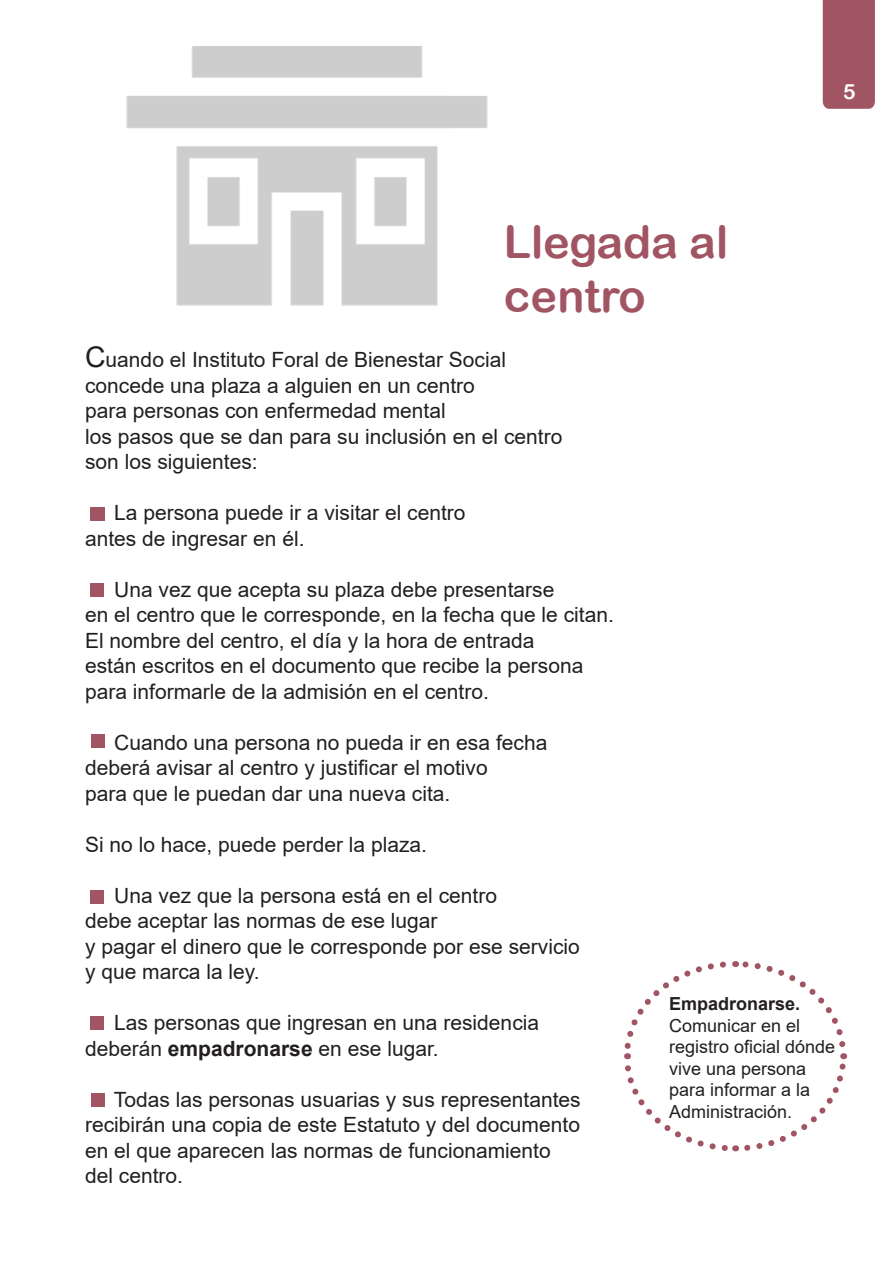
<style>
.page{position:relative;width:893px;height:1263px;background:#fff}
.page>*{position:absolute;margin:0;border:0;box-sizing:border-box;transform-origin:0 0}
.t1{font:45px "Arial Rounded MT Bold";color:#a15563}
.t2{font:21px "Arial";color:#231f20}
.t3{font:21px "Arial Rounded MT Bold";color:#fff}
.t4{font:18px/21.6px "Arial";color:#231f20}
.t5{font:700 18px "Arial";color:#231f20}
.s1{font-size:28.5px}
.s2{font-weight:700}
</style>
<div class="page">
<div style="left:823px;top:0;width:52px;height:109px;background:#a15563"></div>
<div style="left:90px;top:507px;width:14px;height:14px;background:#a15563"></div>
<div style="left:90px;top:890px;width:14px;height:13px;background:#a15563"></div>
<div style="left:91px;top:507px;width:14px;height:13px;background:#a15563"></div>
<div style="left:90px;top:583px;width:14px;height:14px;background:#a15563"></div>
<div style="left:91px;top:734px;width:14px;height:14px;background:#a15563"></div>
<img style="left:126px;top:46px;width:362px;height:260px">
<div style="left:91px;top:1093px;width:14px;height:13px;background:#a15563"></div>
<div style="left:90px;top:1016px;width:14px;height:13px;background:#a15563"></div>
<svg style="left:624px;top:961px;width:224px;height:191px"></svg>
<p class="t3" style="left:843px;top:79px;width:14px">5</p>
<p class="t1" style="left:504px;top:216px;width:226px">Llegada al</p>
<p class="t1" style="left:504px;top:270px;width:143px">centro</p>
<p class="t2" style="left:85px;top:345px;width:422px"><span class="s1">C</span>uando el Instituto Foral de Bienestar Social</p>
<p class="t2" style="left:85px;top:371px;width:391px">concede una plaza a alguien en un centro</p>
<p class="t2" style="left:85px;top:396px;width:362px">para personas con enfermedad mental</p>
<p class="t2" style="left:85px;top:422px;width:479px">los pasos que se dan para su inclusión en el centro</p>
<p class="t2" style="left:85px;top:447px;width:174px">son los siguientes:</p>
<p class="t2" style="left:114px;top:498px;width:353px">La persona puede ir a visitar el centro</p>
<p class="t2" style="left:85px;top:524px;width:221px">antes de ingresar en él.</p>
<p class="t2" style="left:114px;top:575px;width:442px">Una vez que acepta su plaza debe presentarse</p>
<p class="t2" style="left:85px;top:600px;width:530px">en el centro que le corresponde, en la fecha que le citan.</p>
<p class="t2" style="left:85px;top:626px;width:451px">El nombre del centro, el día y la hora de entrada</p>
<p class="t2" style="left:85px;top:651px;width:500px">están escritos en el documento que recibe la persona</p>
<p class="t2" style="left:85px;top:677px;width:405px">para informarle de la admisión en el centro.</p>
<p class="t2" style="left:114px;top:728px;width:435px">Cuando una persona no pueda ir en esa fecha</p>
<p class="t2" style="left:85px;top:753px;width:404px">deberá avisar al centro y justificar el motivo</p>
<p class="t2" style="left:85px;top:779px;width:367px">para que le puedan dar una nueva cita.</p>
<p class="t2" style="left:85px;top:830px;width:344px">Si no lo hace, puede perder la plaza.</p>
<p class="t2" style="left:114px;top:881px;width:384px">Una vez que la persona está en el centro</p>
<p class="t2" style="left:85px;top:906px;width:354px">debe aceptar las normas de ese lugar</p>
<p class="t2" style="left:85px;top:932px;width:496px">y pagar el dinero que le corresponde por ese servicio</p>
<p class="t2" style="left:85px;top:957px;width:176px">y que marca la ley.</p>
<p class="t2" style="left:114px;top:1008px;width:426px">Las personas que ingresan en una residencia</p>
<p class="t2" style="left:85px;top:1034px;width:355px">deberán <span class="s2">empadronarse</span> en ese lugar.</p>
<p class="t2" style="left:114px;top:1085px;width:468px">Todas las personas usuarias y sus representantes</p>
<p class="t2" style="left:85px;top:1110px;width:496px">recibirán una copia de este Estatuto y del documento</p>
<p class="t2" style="left:85px;top:1136px;width:467px">en el que aparecen las normas de funcionamiento</p>
<p class="t2" style="left:85px;top:1161px;width:100px">del centro.</p>
<p class="t5" style="left:669px;top:991px;width:133px">Empadronarse.</p>
<p class="t4" style="left:669px;top:1014px;width:168px">Comunicar en el registro oficial dónde vive una persona para informar a la<br>Administración.</p>
</div>
